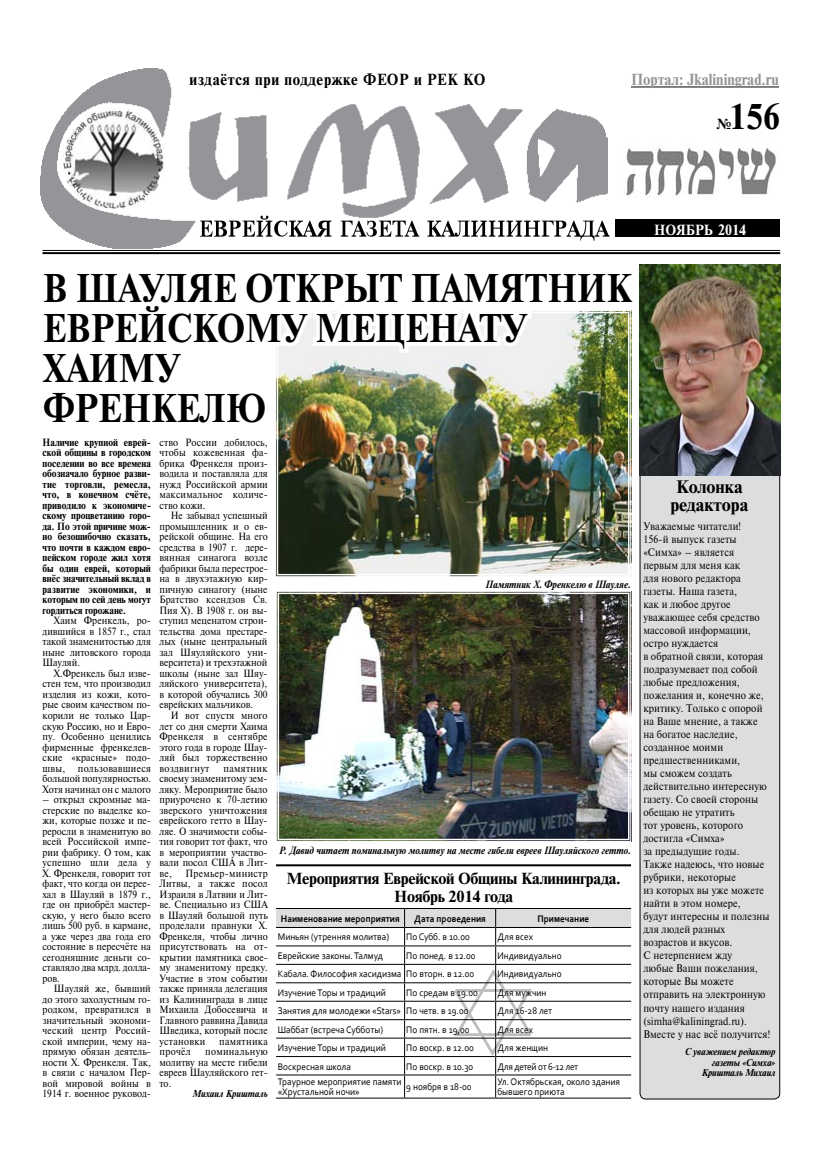
<style>
.page{position:relative;width:837px;height:1163px;background:#fff}
.page>*{position:absolute;margin:0;border:0;box-sizing:border-box;transform-origin:0 0}
.t1{font:700 40px/40px "Newton";letter-spacing:.155em;color:#000;scale:.9 1}
.t2{font:700 40px/40px "Newton";letter-spacing:.21em;color:#000;scale:.9 1}
.t3{font:34px "Newton C Bold";color:#000;scale:.92 1}
.t4{font:700 18px/18px "Newton";color:#000;text-align:center}
.t5{font:700 16px/18px "Newton";letter-spacing:-.015em;color:#000;text-align:center}
.t6{font:700 16px "Newton";letter-spacing:.05em;color:#000;scale:.92 1}
.t7{font:700 16px "Newton";color:#939598;scale:.92 1}
.t8{font:14px "Newton C Bold";color:#fff;scale:.92 1}
.t9{font:14px "Newton C Bold";color:#000;scale:.92 1}
.t10{font:11px/13px "Newton";letter-spacing:.01em;color:#000;scale:.9 1}
.t11{font:10.5px/10.5px "Newton";color:#000;text-align:justify;scale:.9 1}
.t12{font:700 10.5px/10.5px "Newton";letter-spacing:-.005em;color:#000;text-align:justify;scale:.9 1}
.t13{font:italic 700 10.5px "Newton";color:#000;scale:.9 1}
.t14{font:10.5px "Newton";letter-spacing:.03em;color:#000;scale:.9 1}
.t15{font:10px/10px "Corbel";color:#000;scale:.92 1}
.t16{font:italic 700 10px/10.5px "Newton";letter-spacing:-.015em;color:#000;text-align:right;scale:.92 1}
.t17{font:700 10px "Corbel";color:#000;scale:.92 1}
.t18{font:10px "Corbel";letter-spacing:-.03em;color:#000;scale:.92 1}
</style>
<div class="page">
<div style="left:615px;top:219px;width:165px;height:18px;background:#000"></div>
<img style="left:41px;top:68px;width:566px;height:147px">
<img style="left:62px;top:106px;width:103px;height:106px">
<hr style="left:43px;top:250px;width:737px;height:1px;background:#000">
<hr style="left:43px;top:252px;width:737px;height:2px;background:#000">
<hr style="left:630px;top:87px;width:148px;height:1px;background:#000">
<img style="left:620px;top:142px;width:159px;height:56px">
<hr style="left:276px;top:864px;width:354px;height:2px;background:#000">
<hr style="left:276px;top:907px;width:128px;height:1px;background:#000">
<hr style="left:404px;top:907px;width:91px;height:1px;background:#000">
<hr style="left:495px;top:907px;width:136px;height:1px;background:#000">
<hr style="left:276px;top:1097px;width:128px;height:1px;background:#000">
<hr style="left:404px;top:1097px;width:91px;height:1px;background:#000">
<hr style="left:495px;top:1097px;width:136px;height:1px;background:#000">
<svg style="left:276px;top:908px;width:355px;height:189px"></svg>
<img style="left:276px;top:430px;width:355px;height:147px">
<div style="left:276px;top:312px;width:353px;height:263px;border:2px solid #fff"></div>
<img style="left:42px;top:215px;width:598px;height:215px">
<img style="left:276px;top:591px;width:355px;height:250px">
<div style="left:277px;top:592px;width:352px;height:248px;border:2px solid #fff"></div>
<div style="left:639px;top:265px;width:140px;height:833px;background:#dcddde;border-radius:6px"></div>
<div style="left:639px;top:265px;width:141px;height:834px;border:1px solid #000;border-radius:6px"></div>
<img style="left:639px;top:265px;width:141px;height:210px">
<h3 class="t6" style="left:189px;top:70px;width:323px">издаётся при поддержке ФЕОР и РЕК КО</h3>
<h3 class="t7" style="left:630px;top:70px;width:162px">Портал: Jkaliningrad.ru</h3>
<h3 class="t9" style="left:716px;top:116px;width:18px">№</h3>
<h2 class="t3" style="left:728px;top:97px;width:57px">156</h2>
<h3 class="t8" style="left:654px;top:221px;width:101px">НОЯБРЬ 2014</h3>
<h1 class="t2" style="left:43px;top:269px;width:648px">В Шауляе открыт памятник евре</h1>
<h1 class="t1" style="left:137px;top:309px;width:94px">йском</h1>
<h1 class="t1" style="left:281px;top:309px;width:264px">у ме ценату</h1>
<h1 class="t1" style="left:43px;top:349px;width:144px">Хаиму<br>Френке</h1>
<h1 class="t1" style="left:200px;top:389px;width:75px">лю</h1>
<p class="t12" style="left:43px;top:437px;width:122px">Наличие крупной еврей&shy;ской общины в городском поселении во все времена обозначало бурное разви&shy;тие торговли, ремесла, что, в конечном счёте, приводило к экономиче&shy;скому процветанию горо&shy;да. По этой причине мож&shy;но безошибочно сказать, что почти в каждом евро&shy;пейском городе жил хотя бы один еврей, который внёс значительный вклад в развитие экономики, и которым по сей день могут гордиться горожане.</p>
<p class="t11" style="left:43px;top:615px;width:122px;text-indent:11px">Хаим Френкель, ро&shy;дившийся в 1857 г., стал такой знаменитостью для ныне литовского города Шауляй.</p>
<p class="t11" style="left:43px;top:667px;width:122px;text-indent:11px">Х.Френкель был изве&shy;стен тем, что производил изделия из кожи, кото&shy;рые своим качеством по&shy;корили не только Цар&shy;скую Россию, но и Евро&shy;пу. Особенно ценились фирменные френкелев&shy;ские «красные» подо&shy;швы, пользовавшиеся большой популярностью.<br>Хотя начинал он с малого</p>
<p class="t11" style="left:43px;top:793px;width:122px">– открыл скромные ма&shy;стерские по выделке ко&shy;жи, которые позже и пе&shy;реросли в знаменитую во всей Российской импе&shy;рии фабрику. О том, как успешно шли дела у Х. Френкеля, говорит тот факт, что когда он перее&shy;хал в Шауляй в 1879 г., где он приобрёл мастер&shy;скую, у него было всего лишь 500 руб. в кармане, а уже через два года его состояние в пересчёте на сегодняшние деньги со&shy;ставляло два млрд. долла&shy;ров.</p>
<p class="t11" style="left:43px;top:982px;width:122px;text-indent:11px">Шауляй же, бывший до этого захолустным го&shy;родком, превратился в значительный экономи&shy;ческий центр Россий&shy;ской империи, чему на&shy;прямую обязан деятель&shy;ности Х. Френкеля. Так, в связи с началом Пер&shy;вой мировой войны в 1914 г. военное руковод-</p>
<p class="t11" style="left:159px;top:436px;width:122px">ство России добилось, чтобы кожевенная фа&shy;брика Френкеля произ&shy;водила и поставляла для нужд Российской армии максимальное количе&shy;ство кожи.</p>
<p class="t11" style="left:159px;top:510px;width:122px;text-indent:11px">Не забывал успешный промышленник и о ев&shy;рейской общине. На его средства в 1907 г. дере&shy;вянная синагога возле фабрики была перестрое&shy;на в двухэтажную кир&shy;пичную синагогу (ныне Братство ксендзов Св.<br>Пия X). В 1908 г. он вы&shy;ступил меценатом строи&shy;тельства дома престаре&shy;лых (ныне центральный зал Шяуляйского уни&shy;верситета) и трехэтажной школы (ныне зал Шяу&shy;ляйского университета), в которой обучались 300 еврейских мальчиков.</p>
<p class="t11" style="left:159px;top:709px;width:122px;text-indent:11px">И вот спустя много лет со дня смерти Хаима Френкеля в сентябре этого года в городе Шау&shy;ляй был торжественно воздвигнут</p>
<p class="t11" style="left:159px;top:762px;width:122px;text-indent:64px">памятник своему знаменитому зем&shy;ляку. Мероприятие было приурочено к 70-летию зверского уничтожения еврейского гетто в Шау&shy;ляе. О значимости собы&shy;тия говорит тот факт, что в мероприятии участво&shy;вали посол США в Лит&shy;ве,</p>
<p class="t11" style="left:159px;top:867px;width:122px;text-indent:26px">Премьер-министр Литвы, а также посол Израиля в Латвии и Лит&shy;ве. Специально из США в Шауляй большой путь проделали правнуки Х.<br>Френкеля, чтобы лично присутствовать на от&shy;крытии памятника свое&shy;му знаменитому предку.<br>Участие в этом событии также приняла делегация из Калининграда в лице Михаила Добосевича и Главного раввина Давида Шведика, который после установки</p>
<p class="t14" style="left:219px;top:1033px;width:56px">памятника</p>
<p class="t11" style="left:159px;top:1045px;width:36px">прочёл</p>
<p class="t11" style="left:159px;top:1045px;width:122px;text-indent:46px">поминальную молитву на месте гибели евреев Шауляйского гет&shy;то.</p>
<p class="t16" style="left:192px;top:1088px;width:83px">Михаил Кришталь</p>
<p class="t13" style="left:485px;top:578px;width:163px">Памятник Х. Френкелю в Шауляе.</p>
<p class="t13" style="left:279px;top:843px;width:392px">Р. Давид читает поминальную молитву на месте гибели евреев Шауляйского гетто.</p>
<h3 class="t5" style="left:286px;top:870px;width:336px">Мероприятия Еврейской Общины Калининграда.<br>Ноябрь 2014 года</h3>
<p class="t17" style="left:281px;top:912px;width:131px">Наименование мероприятия</p>
<p class="t17" style="left:414px;top:912px;width:80px">Дата проведения</p>
<p class="t17" style="left:537px;top:912px;width:58px">Примечание</p>
<p class="t15" style="left:278px;top:931px;width:122px">Миньян (утренняя молитва)</p>
<p class="t15" style="left:406px;top:931px;width:71px">По Субб. в 10.00</p>
<p class="t15" style="left:497px;top:931px;width:40px">Для всех</p>
<p class="t15" style="left:278px;top:950px;width:116px">Еврейские законы. Талмуд</p>
<p class="t15" style="left:406px;top:950px;width:77px">По понед. в 12.00</p>
<p class="t15" style="left:497px;top:950px;width:71px">Индивидуально</p>
<p class="t15" style="left:278px;top:968px;width:215px">Кабала. Философия хасидизма По вторн. в 12.00</p>
<p class="t15" style="left:497px;top:968px;width:71px">Индивидуально</p>
<p class="t15" style="left:278px;top:987px;width:119px">Изучение Торы и традиций</p>
<p class="t15" style="left:406px;top:987px;width:79px">По средам в 19.00</p>
<p class="t15" style="left:497px;top:987px;width:55px">Для мужчин</p>
<p class="t15" style="left:278px;top:1005px;width:209px">Занятия для молодежи «Stars» По четв. в 19.00</p>
<p class="t15" style="left:497px;top:1005px;width:61px">Для 16-28 лет</p>
<p class="t15" style="left:278px;top:1023px;width:116px">Шаббат (встреча Субботы)</p>
<p class="t15" style="left:406px;top:1023px;width:70px">По пятн. в 19,00</p>
<p class="t15" style="left:497px;top:1023px;width:40px">Для всех</p>
<p class="t15" style="left:278px;top:1042px;width:119px">Изучение Торы и традиций</p>
<p class="t15" style="left:406px;top:1042px;width:75px">По воскр. в 12.00</p>
<p class="t15" style="left:497px;top:1042px;width:57px">Для женщин</p>
<p class="t15" style="left:278px;top:1060px;width:81px">Воскресная школа</p>
<p class="t15" style="left:406px;top:1060px;width:74px">По воскр. в 10.30</p>
<p class="t18" style="left:497px;top:1059px;width:89px">Для детей от 6-12 лет</p>
<p class="t15" style="left:278px;top:1076px;width:136px">Траурное мероприятие памяти «Хрустальной ночи»</p>
<p class="t15" style="left:406px;top:1081px;width:72px">9 ноября в 18-00</p>
<p class="t15" style="left:497px;top:1076px;width:135px">Ул. Октябрьская, около здания бывшего приюта</p>
<h3 class="t4" style="left:670px;top:478px;width:80px">Колонка редактора</h3>
<p class="t10" style="left:643px;top:519px;width:142px">Уважаемые читатели!<br>156-й выпуск газеты «Симха» – является первым для меня как<br>для нового редактора газеты. Наша газета,<br>как и любое другое уважающее себя средство массовой информации, остро нуждается<br>в обратной связи, которая подразумевает под собой любые предложения, пожелания и, конечно же, критику. Только с опорой на Ваше мнение, а также на богатое наследие, созданное моими предшественниками,<br>мы сможем создать действительно интересную газету. Со своей стороны обещаю не утратить<br>тот уровень, которого достигла «Симха»<br>за предыдущие годы.<br>Также надеюсь, что новые рубрики, некоторые<br>из которых вы уже можете найти в этом номере,<br>будут интересны и полезны для людей разных возрастов и вкусов.<br>С нетерпением жду<br>любые Ваши пожелания, которые Вы можете отправить на электронную почту нашего издания (simha@kaliningrad.ru).<br>Вместе у нас всё получится!</p>
<p class="t16" style="left:685px;top:1046px;width:99px">С уважением редактор газеты «Симха»<br>Кришталь Михаил</p>
</div>
